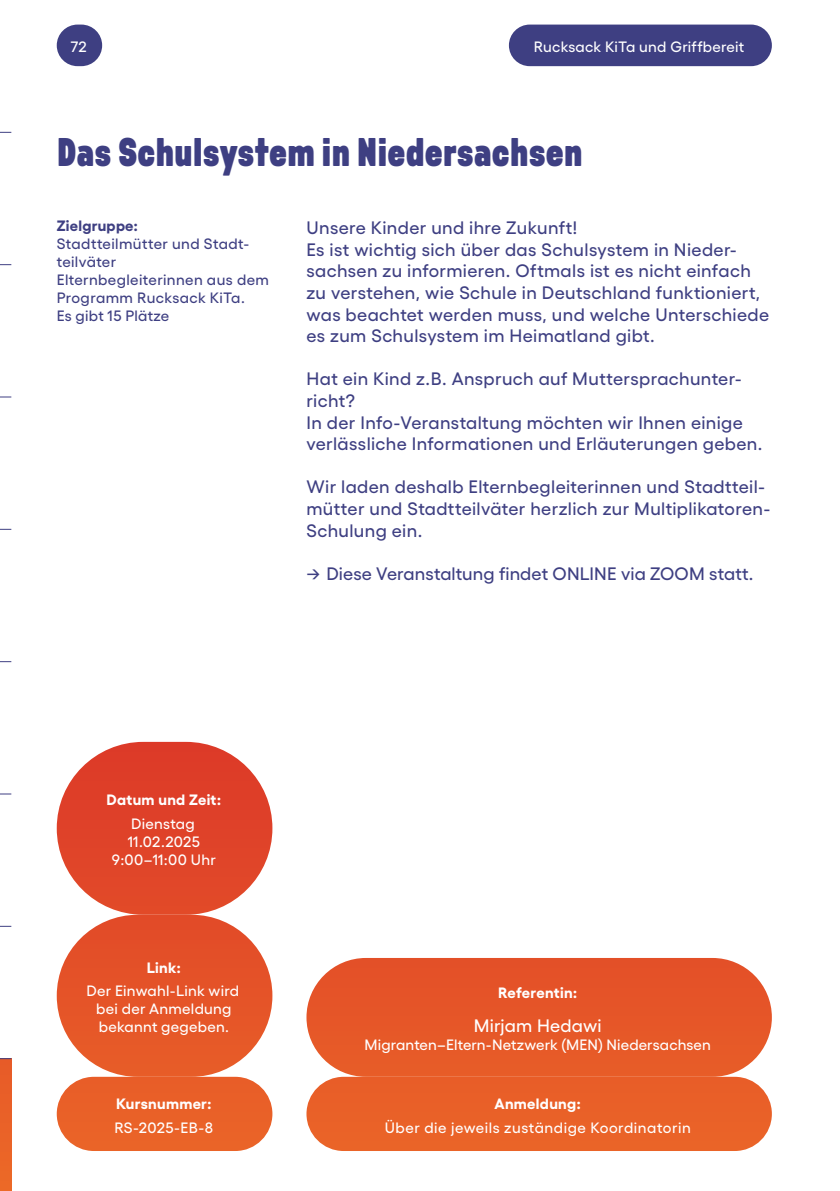
<style>
.page{position:relative;width:840px;height:1191px;background:#fff}
.page>*{position:absolute;margin:0;border:0;box-sizing:border-box;transform-origin:0 0}
.t1{font:40px "Krana Fat A";color:#3e3f82}
.t2{font:500 18px/21.6px "Gellix";letter-spacing:.02em;color:#3e3f82}
.t3{font:500 18px "Gellix";letter-spacing:.01em;color:#fff}
.t4{font:500 15px/18px "Gellix";letter-spacing:.02em;color:#fff;text-align:center}
.t5{font:500 15px/18px "Gellix";letter-spacing:.025em;color:#3e3f82}
.t6{font:700 15px "Gellix TRIAL";letter-spacing:.02em;color:#fff}
.t7{font:700 15px "Gellix";letter-spacing:.02em;color:#3e3f82}
</style>
<div class="page">
<div style="left:0;top:1058px;width:11px;height:133px;background:#ea6228"></div>
<div style="left:57px;top:25px;width:45px;height:41px;background:#3e3f82;border-radius:21px"></div>
<div style="left:508px;top:25px;width:263px;height:41px;background:#3e3f82;border-radius:21px"></div>
<div style="left:57px;top:1076px;width:215px;height:75px;background:#e96128;border-radius:37px"></div>
<div style="left:306px;top:1076px;width:465px;height:75px;background:#e96128;border-radius:37px"></div>
<div style="left:57px;top:742px;width:215px;height:172px;background:#df4129;border-radius:86px"></div>
<div style="left:57px;top:914px;width:215px;height:162px;background:#e55328;border-radius:81px"></div>
<div style="left:306px;top:958px;width:465px;height:118px;background:#e65628;border-radius:59px"></div>
<p class="t4" style="left:71px;top:37px;width:17px">72</p>
<p class="t4" style="left:533px;top:37px;width:212px">Rucksack KiTa und Griffbereit</p>
<h1 class="t1" style="left:57px;top:126px;width:527px">Das Schulsystem in Niedersachsen</h1>
<p class="t7" style="left:57px;top:215px;width:83px">Zielgruppe:</p>
<p class="t5" style="left:57px;top:234px;width:214px">Stadtteilmütter und Stadt&shy;teilväter<br>Elternbegleiterinnen aus dem<br>Programm Rucksack KiTa.<br>Es gibt 15 Plätze</p>
<p class="t2" style="left:306px;top:216px;width:464px">Unsere Kinder und ihre Zukunft!<br>Es ist wichtig sich über das Schulsystem in Nieder&shy;sachsen zu informieren. Oftmals ist es nicht einfach zu verstehen, wie Schule in Deutschland funktioniert, was beachtet werden muss, und welche Unterschiede es zum Schulsystem im Heimatland gibt.</p>
<p class="t2" style="left:306px;top:367px;width:457px">Hat ein Kind z.B. Anspruch auf Muttersprachunter&shy;richt?<br>In der Info-Veranstaltung möchten wir Ihnen einige verlässliche Informationen und Erläuterungen geben.</p>
<p class="t2" style="left:306px;top:475px;width:465px">Wir laden deshalb Elternbegleiterinnen und Stadtteil&shy;mütter und Stadtteilväter herzlich zur Multiplikatoren-<br>Schulung ein.</p>
<p class="t2" style="left:306px;top:562px;width:448px">→ Diese Veranstaltung findet ONLINE via ZOOM statt.</p>
<p class="t6" style="left:106px;top:789px;width:116px">Datum und Zeit:</p>
<p class="t4" style="left:112px;top:814px;width:105px">Dienstag<br>11.02.2025<br>9:00–11:00 Uhr</p>
<p class="t6" style="left:147px;top:956px;width:36px">Link:</p>
<p class="t4" style="left:86px;top:981px;width:154px">Der Einwahl-Link wird bei der Anmeldung bekannt gegeben.</p>
<p class="t6" style="left:498px;top:982px;width:81px">Referentin:</p>
<p class="t3" style="left:473px;top:1013px;width:129px">Mirjam Hedawi</p>
<p class="t4" style="left:364px;top:1035px;width:347px">Migranten–Eltern-Netzwerk (MEN) Niedersachsen</p>
<p class="t6" style="left:116px;top:1092px;width:97px">Kursnummer:</p>
<p class="t4" style="left:114px;top:1117px;width:100px">RS-2025-EB-8</p>
<p class="t6" style="left:494px;top:1092px;width:88px">Anmeldung:</p>
<p class="t4" style="left:384px;top:1117px;width:307px">Über die jeweils zuständige Koordinatorin</p>
</div>
